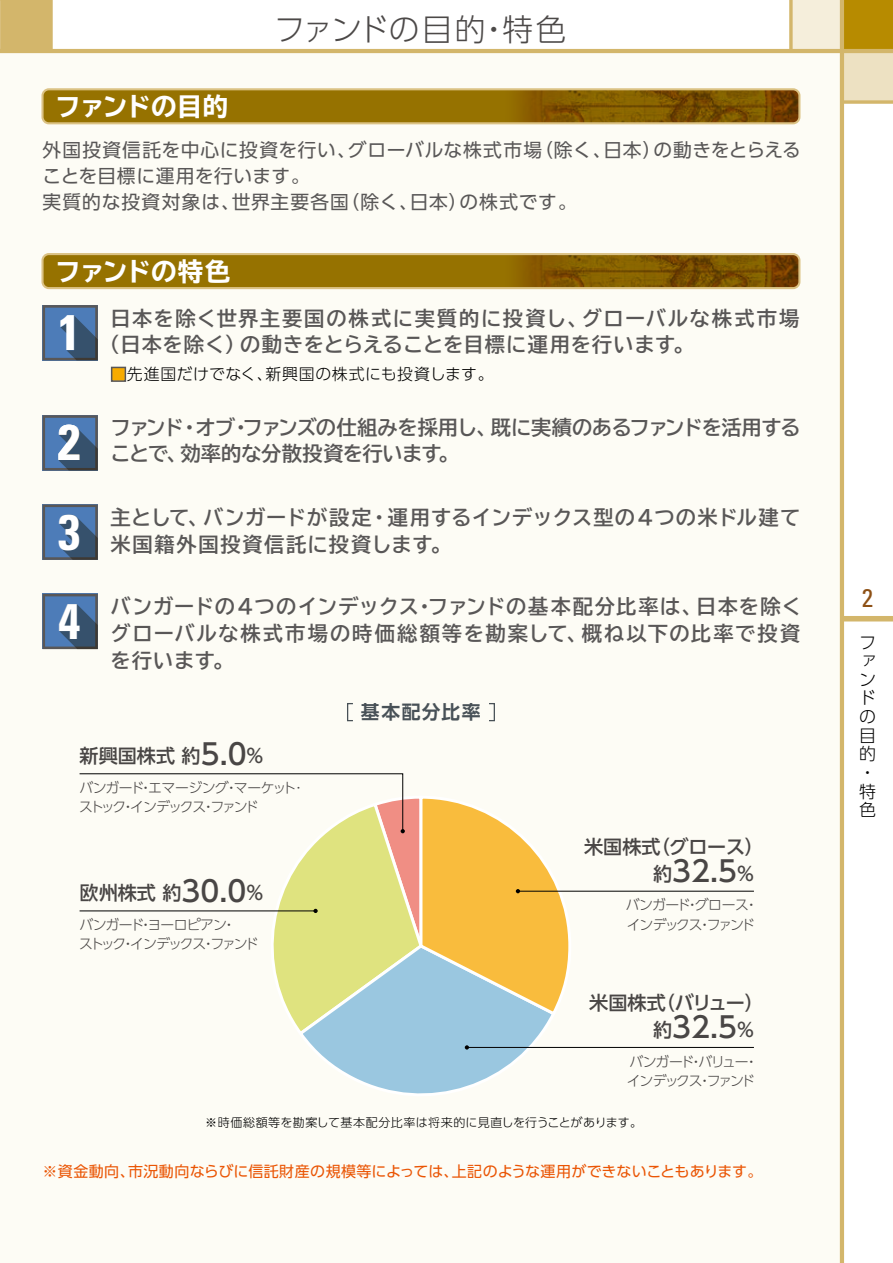
<style>
.page{position:relative;width:893px;height:1263px;background:#fff}
.page>*{position:absolute;margin:0;border:0;box-sizing:border-box;transform-origin:0 0}
.t1{font:700 condensed 49.95px/89.2px "Univers";color:#fff}
.t2{font:300 30.75px "UD Shin Go Pro";letter-spacing:.005em;color:#4c4948}
.t3{font:500 28.65px "UD Shin Go Pro";color:#494645}
.t4{font:700 expanded 25.5px "TBUD Go Std";letter-spacing:-.025em;color:#fff}
.t5{font:condensed 25.5px "Univers";color:#8d5015}
.t6{font:700 20.25px/26.7px "TBUD Go Std";letter-spacing:.045em;color:#595757}
.t7{font:700 20.25px/26.7px "TBUD Go Std";letter-spacing:.065em;color:#595757}
.t8{font:700 20.25px/26.7px "TBUD Go Std";letter-spacing:-.025em;color:#595757}
.t9{font:500 19.2px "UD Shin Go Pro";color:#494645}
.t10{font:500 19.2px "UD Shin Go Pro";letter-spacing:-.04em;color:#494645}
.t11{font:18.75px/26.2px "UD Shin Go Pro";letter-spacing:.035em;color:#595757}
.t12{font:700 18.75px "UD Shin Go Pro De";letter-spacing:.08em;color:#485157}
.t13{font:300 16.95px/18.6px "UD Shin Go Pro";color:#000}
.t14{font:300 15.9px "UD Shin Go Pro";letter-spacing:.03em;color:#000}
.t15{font:15px "UD Shin Go Pro";letter-spacing:.015em;color:#ea5504}
.t16{font:300 13.8px/19.2px "UD Shin Go Pro";letter-spacing:-.085em;color:#494645}
.t17{font:300 12px "UD Shin Go Pro";letter-spacing:.03em;color:#000}
.s1{color:#f7ab00}
.s2{font-size:28.65px}
.s3{font-size:19.2px}
</style>
<div class="page">
<div style="left:0;top:0;width:51px;height:51px;background:#d3b66b"></div>
<div style="left:842px;top:0;width:51px;height:51px;background:#b78b00"></div>
<div style="left:842px;top:51px;width:51px;height:51px;background:#ede1c2"></div>
<div style="left:791px;top:0;width:51px;height:51px;background:#f5eedb"></div>
<div style="left:0;top:51px;width:842px;height:1212px;background:#fdfcf5"></div>
<div style="left:842px;top:616px;width:51px;height:5px;background:#d3b66b"></div>
<hr style="left:840px;top:0;width:4px;height:1263px;background:#d3b66b">
<hr style="left:0;top:49px;width:893px;height:4px;background:#d3b66b">
<svg style="left:844px;top:100px;width:49px;height:4px"></svg>
<svg style="left:51px;top:0;width:2px;height:49px"></svg>
<svg style="left:789px;top:0;width:4px;height:49px"></svg>
<div style="left:43px;top:89px;width:756px;height:34px;background:#967200;border-radius:6px"></div>
<img style="left:518px;top:91px;width:279px;height:30px">
<div style="left:41px;top:88px;width:759px;height:36px;border:2px solid #dbc284;border-radius:6px"></div>
<div style="left:43px;top:254px;width:756px;height:34px;background:#967200;border-radius:6px"></div>
<img style="left:518px;top:256px;width:279px;height:30px">
<div style="left:41px;top:253px;width:759px;height:36px;border:2px solid #dbc284;border-radius:6px"></div>
<div style="left:111px;top:367px;width:15px;height:15px;border:1px solid #595757"></div>
<svg style="left:43px;top:305px;width:55px;height:55px"></svg>
<svg style="left:43px;top:415px;width:55px;height:55px"></svg>
<svg style="left:43px;top:504px;width:55px;height:56px"></svg>
<svg style="left:43px;top:594px;width:55px;height:55px"></svg>
<div style="left:347px;top:703px;width:7px;height:18px;border:1px solid #485157"></div>
<div style="left:488px;top:703px;width:7px;height:18px;border:1px solid #485157"></div>
<hr style="left:518px;top:891px;width:236px;height:1px;background:#000">
<svg style="left:79px;top:773px;width:494px;height:321px"></svg>
<hr style="left:467px;top:1047px;width:287px;height:1px;background:#000">
<p class="t4" style="left:55px;top:92px;width:175px">ファンドの目的</p>
<h2 class="t2" style="left:274px;top:4px;width:294px">ファンドの目的・特色</h2>
<p class="t11" style="left:43px;top:136px;width:760px">外国投資信託を中心に投資を行い、グローバルな株式市場（除く、日本）の動きをとらえることを目標に運用を行います。<br>実質的な投資対象は、世界主要各国（除く、日本）の株式です。</p>
<p class="t4" style="left:55px;top:257px;width:177px">ファンドの特色</p>
<h1 class="t1" style="left:58px;top:288px;width:24px">1</h1>
<p class="t7" style="left:100px;top:305px;width:701px;text-indent:11px">日本を除く世界主要国の株式に実質的に投資し、グローバルな株式市場（日本を除く）の動きをとらえることを目標に運用を行います。</p>
<h1 class="t1" style="left:58px;top:398px;width:24px">2<br>3</h1>
<h1 class="t1" style="left:58px;top:576px;width:24px">4</h1>
<p class="t14" style="left:111px;top:361px;width:385px"><span class="s1">■</span>先進国だけでなく、新興国の株式にも投資します。</p>
<p class="t8" style="left:111px;top:414px;width:691px">ファンド・オブ・ファンズの仕組みを採用し、既に実績のあるファンドを活用することで、効率的な分散投資を行います。</p>
<p class="t6" style="left:111px;top:504px;width:691px">主として、バンガードが設定・運用するインデックス型の４つの米ドル建て米国籍外国投資信託に投資します。</p>
<p class="t6" style="left:111px;top:594px;width:693px;text-align:justify">バンガードの４つのインデックス・ファンドの基本配分比率は、日本を除くグローバルな株式市場の時価総額等を勘案して、概ね以下の比率で投資を行います。</p>
<p class="t12" style="left:361px;top:697px;width:121px">基本配分比率</p>
<p class="t9" style="left:80px;top:740px;width:185px">新興国株式 約<span class="s2">5.0</span>%</p>
<p class="t16" style="left:79px;top:778px;width:224px">バンガード・エマージング・マーケット･ストック・インデックス・ファンド</p>
<p class="t9" style="left:80px;top:877px;width:185px">欧州株式 約<span class="s2">30.0</span>%</p>
<p class="t16" style="left:79px;top:915px;width:181px">バンガード・ヨーロピアン・<br>ストック・インデックス・ファンド</p>
<p class="t9" style="left:584px;top:831px;width:181px">米国株式（グロース）</p>
<h3 class="t3" style="left:653px;top:848px;width:102px"><span class="s3">約</span>32.5<span class="s3">%</span></h3>
<p class="t16" style="left:626px;top:895px;width:134px">バンガード・グロース・インデックス・ファンド</p>
<p class="t10" style="left:589px;top:987px;width:176px">米国株式（バリュー）</p>
<h3 class="t3" style="left:653px;top:1004px;width:102px"><span class="s3">約</span>32.5<span class="s3">%</span></h3>
<p class="t16" style="left:627px;top:1051px;width:133px">バンガード・バリュー・インデックス・ファンド</p>
<p class="t17" style="left:205px;top:1112px;width:438px">※時価総額等を勘案して基本配分比率は将来的に見直しを行うことがあります。</p>
<p class="t15" style="left:43px;top:1159px;width:721px">※資金動向、市況動向ならびに信託財産の規模等によっては、上記のような運用ができないこともあります。</p>
<p class="t5" style="left:862px;top:582px;width:13px">2</p>
<p class="t13" style="left:859px;top:632px;width:18px">ファンドの目的・特色</p>
</div>
